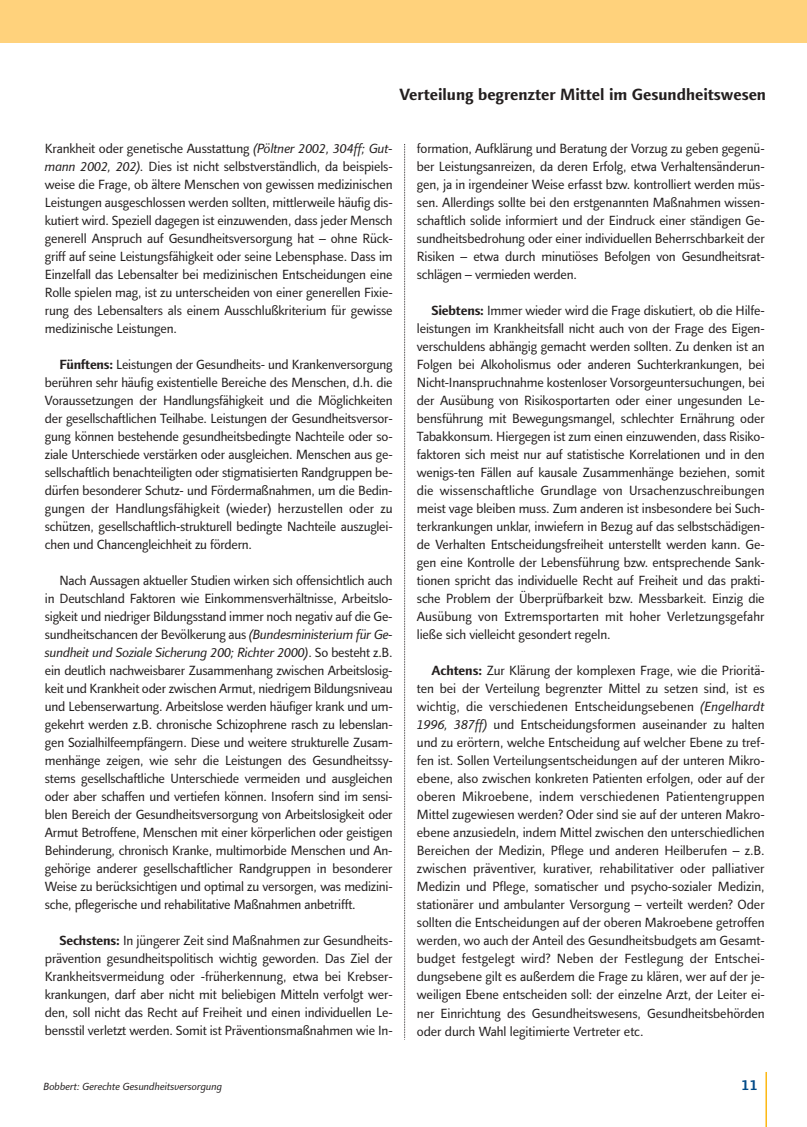
<style>
.page{position:relative;width:807px;height:1127px;background:#fff}
.page>*{position:absolute;margin:0;border:0;box-sizing:border-box;transform-origin:0 0}
.t1{font:700 16.5px "Linotype Finnegan";color:#231f1f}
.t2{font:700 15px "Linotype Finnegan";color:#004a88}
.t3{font:13.5px/18px "Linotype Finnegan";letter-spacing:-.01em;color:#231f1f;text-align:justify}
.t4{font:italic 10.5px "Linotype Finnegan";color:#231f1f}
.s1{font-style:italic}
.s2{font-weight:700}
</style>
<div class="page">
<hr style="left:765px;top:1072px;width:2px;height:54px;background:#fdb812">
<div style="left:1px;top:0;width:806px;height:43px;background:#ffd27c"></div>
<hr style="left:0;top:0;width:1px;height:42px;background:#ffd27c">
<svg style="left:404px;top:144px;width:1px;height:896px"></svg>
<p class="t1" style="left:399px;top:88px;width:368px">Verteilung begrenzter Mittel im Gesundheitswesen</p>
<p class="t3" style="left:45px;top:141px;width:349px">Krankheit oder genetische Ausstattung <span class="s1">(Pöltner 2002, 304ff; Gut&shy;mann 2002, 202).</span> Dies ist nicht selbstverständlich, da beispiels&shy;weise die Frage, ob ältere Menschen von gewissen medizinischen Leistungen ausgeschlossen werden sollten, mittlerweile häufig dis&shy;kutiert wird. Speziell dagegen ist einzuwenden, dass jeder Mensch generell Anspruch auf Gesundheitsversorgung hat – ohne Rück&shy;griff auf seine Leistungsfähigkeit oder seine Lebensphase. Dass im Einzelfall das Lebensalter bei medizinischen Entscheidungen eine Rolle spielen mag, ist zu unterscheiden von einer generellen Fixie&shy;rung des Lebensalters als einem Ausschlußkriterium für gewisse medizinische Leistungen.</p>
<p class="t3" style="left:45px;top:357px;width:349px;text-indent:14px"><span class="s2">Fünftens:</span> Leistungen der Gesundheits- und Krankenversorgung berühren sehr häufig existentielle Bereiche des Menschen, d.h. die Voraussetzungen der Handlungsfähigkeit und die Möglichkeiten der gesellschaftlichen Teilhabe. Leistungen der Gesundheitsversor&shy;gung können bestehende gesundheitsbedingte Nachteile oder so&shy;ziale Unterschiede verstärken oder ausgleichen. Menschen aus ge&shy;sellschaftlich benachteiligten oder stigmatisierten Randgruppen be&shy;dürfen besonderer Schutz- und Fördermaßnahmen, um die Bedin&shy;gungen der Handlungsfähigkeit (wieder) herzustellen oder zu schützen, gesellschaftlich-strukturell bedingte Nachteile auszuglei&shy;chen und Chancengleichheit zu fördern.</p>
<p class="t3" style="left:45px;top:573px;width:349px;text-indent:14px">Nach Aussagen aktueller Studien wirken sich offensichtlich auch in Deutschland Faktoren wie Einkommensverhältnisse, Arbeitslo&shy;sigkeit und niedriger Bildungsstand immer noch negativ auf die Ge&shy;sundheitschancen der Bevölkerung aus <span class="s1">(Bundesministerium für Ge&shy;sundheit und Soziale Sicherung 200; Richter 2000)</span>. So besteht z.B. ein deutlich nachweisbarer Zusammenhang zwischen Arbeitslosig&shy;keit und Krankheit oder zwischen Armut, niedrigem Bildungsniveau und Lebenserwartung. Arbeitslose werden häufiger krank und um&shy;gekehrt werden z.B. chronische Schizophrene rasch zu lebenslan&shy;gen Sozialhilfeempfängern. Diese und weitere strukturelle Zusam&shy;menhänge zeigen, wie sehr die Leistungen des Gesundheitssy&shy;stems gesellschaftliche Unterschiede vermeiden und ausgleichen oder aber schaffen und vertiefen können. Insofern sind im sensi&shy;blen Bereich der Gesundheitsversorgung von Arbeitslosigkeit oder Armut Betroffene, Menschen mit einer körperlichen oder geistigen Behinderung, chronisch Kranke, multimorbide Menschen und An&shy;gehörige anderer gesellschaftlicher Randgruppen in besonderer Weise zu berücksichtigen und optimal zu versorgen, was medizini&shy;sche, pflegerische und rehabilitative Maßnahmen anbetrifft.</p>
<p class="t3" style="left:45px;top:933px;width:349px;text-indent:14px"><span class="s2">Sechstens:</span> In jüngerer Zeit sind Maßnahmen zur Gesundheits&shy;prävention gesundheitspolitisch wichtig geworden. Das Ziel der Krankheitsvermeidung oder -früherkennung, etwa bei Krebser&shy;krankungen, darf aber nicht mit beliebigen Mitteln verfolgt wer&shy;den, soll nicht das Recht auf Freiheit und einen individuellen Le&shy;bensstil verletzt werden. Somit ist Präventionsmaßnahmen wie In-</p>
<p class="t3" style="left:417px;top:141px;width:349px">formation, Aufklärung und Beratung der Vorzug zu geben gegenü&shy;ber Leistungsanreizen, da deren Erfolg, etwa Verhaltensänderun&shy;gen, ja in irgendeiner Weise erfasst bzw. kontrolliert werden müs&shy;sen. Allerdings sollte bei den erstgenannten Maßnahmen wissen&shy;schaftlich solide informiert und der Eindruck einer ständigen Ge&shy;sundheitsbedrohung oder einer individuellen Beherrschbarkeit der Risiken – etwa durch minutiöses Befolgen von Gesundheitsrat&shy;schlägen – vermieden werden.</p>
<p class="t3" style="left:417px;top:303px;width:349px;text-indent:14px"><span class="s2">Siebtens:</span> Immer wieder wird die Frage diskutiert, ob die Hilfe&shy;leistungen im Krankheitsfall nicht auch von der Frage des Eigen&shy;verschuldens abhängig gemacht werden sollten. Zu denken ist an Folgen bei Alkoholismus oder anderen Suchterkrankungen, bei Nicht-Inanspruchnahme kostenloser Vorsorgeuntersuchungen, bei der Ausübung von Risikosportarten oder einer ungesunden Le&shy;bensführung mit Bewegungsmangel, schlechter Ernährung oder Tabakkonsum. Hiergegen ist zum einen einzuwenden, dass Risiko&shy;faktoren sich meist nur auf statistische Korrelationen und in den wenigs-ten Fällen auf kausale Zusammenhänge beziehen, somit die wissenschaftliche Grundlage von Ursachenzuschreibungen meist vage bleiben muss. Zum anderen ist insbesondere bei Such&shy;terkrankungen unklar, inwiefern in Bezug auf das selbstschädigen&shy;de Verhalten Entscheidungsfreiheit unterstellt werden kann. Ge&shy;gen eine Kontrolle der Lebensführung bzw. entsprechende Sank&shy;tionen spricht das individuelle Recht auf Freiheit und das prakti&shy;sche Problem der Überprüfbarkeit bzw. Messbarkeit. Einzig die Ausübung von Extremsportarten mit hoher Verletzungsgefahr ließe sich vielleicht gesondert regeln.</p>
<p class="t3" style="left:417px;top:663px;width:349px;text-indent:14px"><span class="s2">Achtens:</span> Zur Klärung der komplexen Frage, wie die Prioritä&shy;ten bei der Verteilung begrenzter Mittel zu setzen sind, ist es wichtig, die verschiedenen Entscheidungsebenen <span class="s1">(Engelhardt 1996, 387ff)</span> und Entscheidungsformen auseinander zu halten und zu erörtern, welche Entscheidung auf welcher Ebene zu tref&shy;fen ist. Sollen Verteilungsentscheidungen auf der unteren Mikro&shy;ebene, also zwischen konkreten Patienten erfolgen, oder auf der oberen Mikroebene, indem verschiedenen Patientengruppen Mittel zugewiesen werden? Oder sind sie auf der unteren Makro&shy;ebene anzusiedeln, indem Mittel zwischen den unterschiedlichen Bereichen der Medizin, Pflege und anderen Heilberufen – z.B. zwischen präventiver, kurativer, rehabilitativer oder palliativer Medizin und Pflege, somatischer und psycho-sozialer Medizin, stationärer und ambulanter Versorgung – verteilt werden? Oder sollten die Entscheidungen auf der oberen Makroebene getroffen werden, wo auch der Anteil des Gesundheitsbudgets am Gesamt&shy;budget festgelegt wird? Neben der Festlegung der Entschei&shy;dungsebene gilt es außerdem die Frage zu klären, wer auf der je&shy;weiligen Ebene entscheiden soll: der einzelne Arzt, der Leiter ei&shy;ner Einrichtung des Gesundheitswesens, Gesundheitsbehörden oder durch Wahl legitimierte Vertreter etc.</p>
<p class="t4" style="left:43px;top:1082px;width:180px">Bobbert: Gerechte Gesundheitsversorgung</p>
<p class="t2" style="left:741px;top:1078px;width:18px">11</p>
</div>
